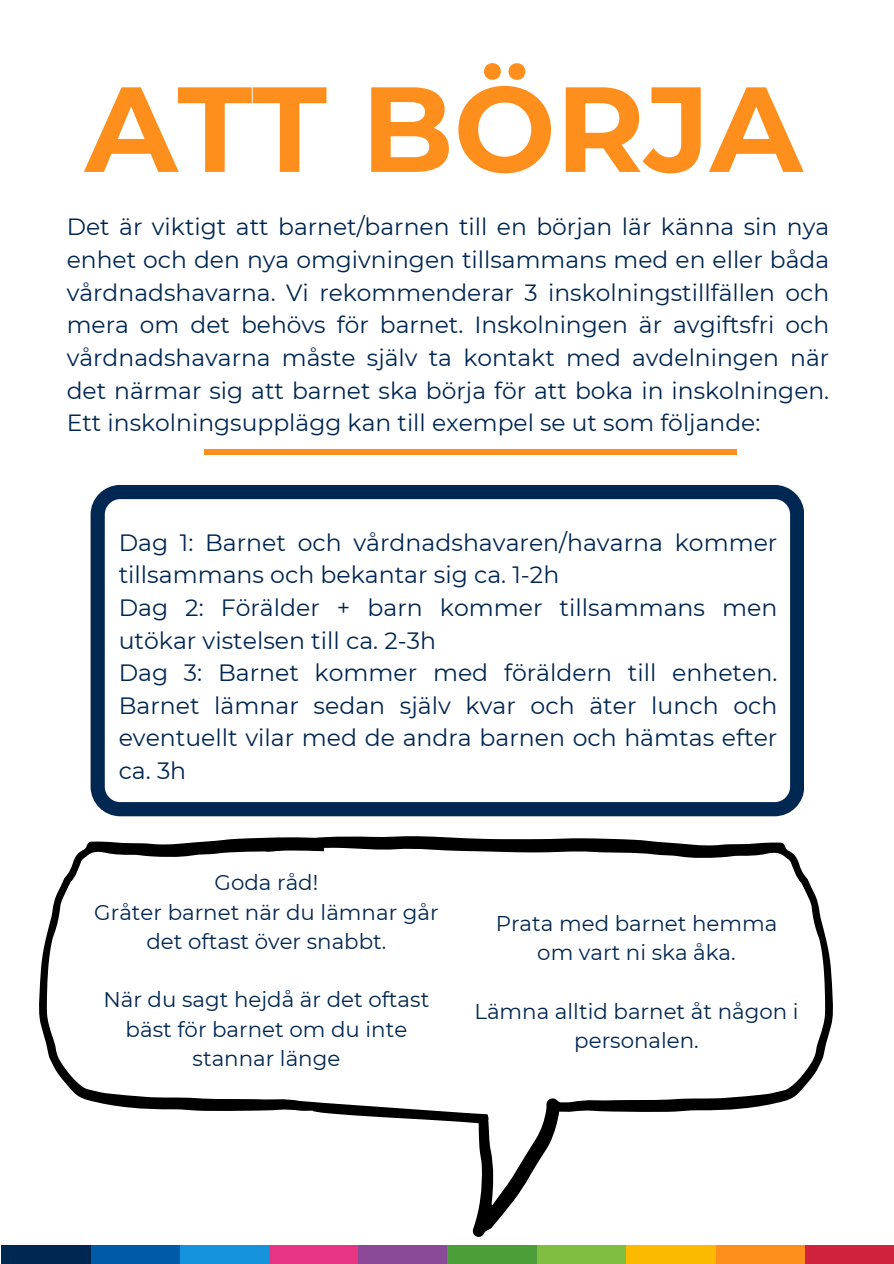
<style>
.page{position:relative;width:894px;height:1264px;background:#fff}
.page>*{position:absolute;margin:0;border:0;box-sizing:border-box;transform-origin:0 0}
.t1{font:700 120.75px "Montserrat";color:#ff8f1c}
.t2{font:23.55px/32.7px "Montserrat";color:#002751}
.t3{font:23.4px/32.7px "Montserrat";color:#002751;text-align:justify}
.t4{font:21.3px/29.2px "Montserrat";color:#002751;text-align:center}
</style>
<div class="page">
<svg style="left:91px;top:485px;width:712px;height:331px"></svg>
<div style="left:269px;top:1245px;width:89px;height:18px;background:#e83583"></div>
<div style="left:358px;top:1245px;width:89px;height:18px;background:#8b4a97"></div>
<div style="left:447px;top:1245px;width:90px;height:18px;background:#4c9f38"></div>
<div style="left:537px;top:1245px;width:89px;height:18px;background:#80bd41"></div>
<div style="left:626px;top:1245px;width:89px;height:18px;background:#fbba00"></div>
<div style="left:715px;top:1245px;width:90px;height:18px;background:#ff8f1c"></div>
<div style="left:805px;top:1245px;width:88px;height:18px;background:#d2213c"></div>
<div style="left:179px;top:1245px;width:90px;height:18px;background:#1593dd"></div>
<div style="left:91px;top:1245px;width:89px;height:18px;background:#005aa8"></div>
<div style="left:1px;top:1245px;width:90px;height:18px;background:#002752"></div>
<div style="left:204px;top:449px;width:532px;height:6px;background:#ff8f1c"></div>
<svg style="left:39px;top:836px;width:794px;height:401px"></svg>
<p class="t1" style="left:85px;top:55px;width:719px">ATT BÖRJA</p>
<p class="t3" style="left:67px;top:211px;width:763px">Det är viktigt att barnet/barnen till en början lär känna sin nya enhet och den nya omgivningen tillsammans med en eller båda vårdnadshavarna. Vi rekommenderar 3 inskolningstillfällen och mera om det behövs för barnet. Inskolningen är avgiftsfri och vårdnadshavarna måste själv ta kontakt med avdelningen när det närmar sig att barnet ska börja för att boka in inskolningen.<br>Ett inskolningsupplägg kan till exempel se ut som följande:</p>
<h1 class="t2" style="left:119px;top:526px;width:660px">Dag 1: Barnet och vårdnadshavaren/havarna kommer tillsammans och bekantar sig ca. 1-2h</h1>
<p class="t2" style="left:119px;top:591px;width:660px">Dag 2: Förälder + barn kommer tillsammans men utökar vistelsen till ca. 2-3h</p>
<p class="t2" style="left:119px;top:656px;width:660px;text-align:justify">Dag 3: Barnet kommer med föräldern till enheten.<br>Barnet lämnar sedan själv kvar och äter lunch och eventuellt vilar med de andra barnen och hämtas efter ca. 3h</p>
<p class="t4" style="left:214px;top:868px;width:105px">Goda råd!</p>
<p class="t4" style="left:94px;top:897px;width:346px">Gråter barnet när du lämnar går det oftast över snabbt.</p>
<p class="t4" style="left:103px;top:985px;width:327px">När du sagt hejdå är det oftast bäst för barnet om du inte stannar länge</p>
<p class="t4" style="left:495px;top:908px;width:283px">Prata med barnet hemma</p>
<p class="t4" style="left:537px;top:937px;width:200px">om vart ni ska åka.</p>
<p class="t4" style="left:474px;top:996px;width:325px">Lämna alltid barnet åt någon i personalen.</p>
</div>
